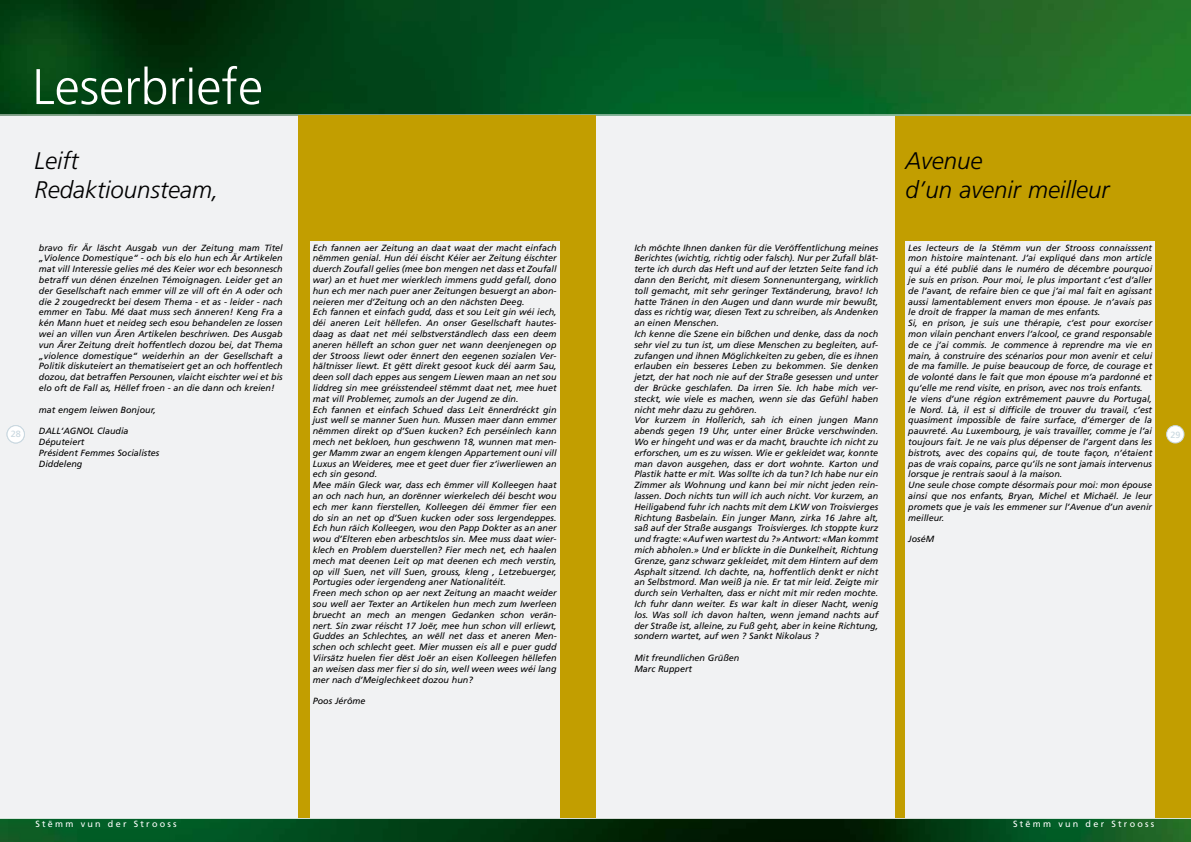
<style>
.page{position:relative;width:1191px;height:842px;background:#fff}
.page>*{position:absolute;margin:0;border:0;box-sizing:border-box;transform-origin:0 0}
.t1{font:300 50px "Frutiger";color:#fff}
.t2{font:italic 300 24px/28.8px "Frutiger";color:#000}
.t3{font:italic 9px/10.8px "Frutiger";color:#000}
.t4{font:9px "Frutiger";letter-spacing:.25em;color:#fff}
.t5{font:9px "Frutiger";color:#c8d7df}
</style>
<div class="page">
<div style="left:0;top:111px;width:1191px;height:711px;background:#f1f2f3"></div>
<svg style="left:0;top:818px;width:1191px;height:24px;background:#0c471e"></svg>
<div style="left:895px;top:115px;width:296px;height:703px;background:#c29e00"></div>
<svg style="left:0;top:0;width:1191px;height:116px;background:#0c551f"></svg>
<div style="left:298px;top:115px;width:297px;height:703px;background:#c29e00"></div>
<div style="left:7px;top:426px;width:17px;height:17px;background:#fff;border-radius:50%"></div>
<div style="left:7px;top:425px;width:18px;height:18px;border:1px solid #c8d7df;border-radius:50%"></div>
<div style="left:310px;top:241px;width:249px;height:577px;background:#f1f2f3"></div>
<div style="left:905px;top:241px;width:250px;height:577px;background:#f1f2f3"></div>
<div style="left:1166px;top:426px;width:18px;height:17px;background:#fff;border-radius:50%"></div>
<div style="left:1166px;top:425px;width:18px;height:18px;border:1px solid #c8d7df;border-radius:50%"></div>
<h1 class="t1" style="left:32px;top:58px;width:232px">Leserbriefe</h1>
<h2 class="t2" style="left:35px;top:147px;width:186px">Leift<br>Redaktiounsteam,</h2>
<p class="t5" style="left:11px;top:429px;width:12px">28</p>
<p class="t3" style="left:39px;top:242px;width:245px;text-align:justify">bravo fir Är läscht Ausgab vun der Zeitung mam Titel „Violence Domestique“ - och bis elo hun ech Är Artikelen mat vill Interessie gelies mé des Keier wor ech besonnesch betraff vun dénen énzelnen Témoignagen. Leider get an der Gesellschaft nach emmer vill ze vill oft én A oder och die 2 zougedreckt bei desem Thema - et as - leider - nach emmer en Tabu. Mé daat muss sech änneren! Keng Fra a kén Mann huet et neideg sech esou behandelen ze lossen wei an villen vun Ären Artikelen beschriwen. Des Ausgab vun Ärer Zeitung dreit hoffentlech dozou bei, dat Thema „violence domestique“ weiderhin an der Gesellschaft a Politik diskuteiert an thematiseiert get an och hoffentlech dozou, dat betraffen Persounen, vlaicht eischter wei et bis elo oft de Fall as, Hëllef froen - an die dann och kreien!</p>
<p class="t3" style="left:39px;top:404px;width:118px">mat engem leiwen Bonjour,</p>
<p class="t3" style="left:39px;top:426px;width:122px">DALL‘AGNOL Claudia<br>Députeiert<br>Président Femmes Socialistes<br>Diddeleng</p>
<p class="t3" style="left:313px;top:242px;width:245px">Ech fannen aer Zeitung an daat waat der macht einfach nëmmen genial. Hun déi éischt Kéier aer Zeitung éischter duerch Zoufall gelies (mee bon mengen net dass et Zoufall war) an et huet mer wierklech immens gudd gefall, dono hun ech mer nach puer aner Zeitungen besuergt an abon&shy;neieren mer d’Zeitung och an den nächsten Deeg.<br>Ech fannen et einfach gudd, dass et sou Leit gin wéi iech, déi aneren Leit hëllefen. An onser Gesellschaft hautes&shy;daag as daat net méi selbstverständlech dass een deem aneren hëlleft an schon guer net wann deenjenegen op der Strooss liewt oder ënnert den eegenen sozialen Ver&shy;hältnisser liewt. Et gëtt direkt gesoot kuck déi aarm Sau, deen soll dach eppes aus sengem Liewen maan an net sou liddreg sin mee gréisstendeel stëmmt daat net, mee huet mat vill Problemer, zumols an der Jugend ze din.<br>Ech fannen et einfach Schued dass Leit ënnerdréckt gin just well se manner Suen hun. Mussen maer dann emmer nëmmen direkt op d’Suen kucken? Ech perséinlech kann mech net bekloen, hun geschwenn 18, wunnen mat men&shy;ger Mamm zwar an engem klengen Appartement ouni vill Luxus an Weideres, mee et geet duer fier z’iwerliewen an ech sin gesond.<br>Mee mäin Gleck war, dass ech ëmmer vill Kolleegen haat an och nach hun, an dorënner wierkelech déi bescht wou ech mer kann fierstellen, Kolleegen déi ëmmer fier een do sin an net op d’Suen kucken oder soss Iergendeppes.<br>Ech hun räich Kolleegen, wou den Papp Dokter as an aner wou d’Elteren eben arbeschtslos sin. Mee muss daat wier&shy;klech en Problem duerstellen? Fier mech net, ech haalen mech mat deenen Leit op mat deenen ech mech verstin, op vill Suen, net vill Suen, grouss, kleng , Letzebuerger, Portugies oder iergendeng aner Nationalitéit.<br>Freen mech schon op aer next Zeitung an maacht weider sou well aer Texter an Artikelen hun mech zum Iwerleen bruecht an mech an mengen Gedanken schon verän&shy;nert. Sin zwar réischt 17 Joër, mee hun schon vill erliewt, Guddes an Schlechtes, an wëll net dass et aneren Men&shy;schen och schlecht geet. Mier mussen eis all e puer gudd Viirsätz huelen fier dëst Joër an eisen Kolleegen hëllefen an weisen dass mer fier si do sin, well ween wees wéi lang mer nach d’Meiglechkeet dozou hun?</p>
<p class="t3" style="left:313px;top:696px;width:54px">Poos Jérôme</p>
<p class="t3" style="left:634px;top:242px;width:245px">Ich möchte Ihnen danken für die Veröffentlichung meines Berichtes (wichtig, richtig oder falsch). Nur per Zufall blät&shy;terte ich durch das Heft und auf der letzten Seite fand ich dann den Bericht, mit diesem Sonnenuntergang, wirklich toll gemacht, mit sehr geringer Textänderung, bravo! Ich hatte Tränen in den Augen und dann wurde mir bewußt, dass es richtig war, diesen Text zu schreiben, als Andenken an einen Menschen.<br>Ich kenne die Szene ein bißchen und denke, dass da noch sehr viel zu tun ist, um diese Menschen zu begleiten, auf&shy;zufangen und ihnen Möglichkeiten zu geben, die es ihnen erlauben ein besseres Leben zu bekommen. Sie denken jetzt, der hat noch nie auf der Straße gesessen und unter der Brücke geschlafen. Da irren Sie. Ich habe mich ver&shy;steckt, wie viele es machen, wenn sie das Gefühl haben nicht mehr dazu zu gehören.<br>Vor kurzem in Hollerich, sah ich einen jungen Mann abends gegen 19 Uhr, unter einer Brücke verschwinden.<br>Wo er hingeht und was er da macht, brauchte ich nicht zu erforschen, um es zu wissen. Wie er gekleidet war, konnte man davon ausgehen, dass er dort wohnte. Karton und Plastik hatte er mit. Was sollte ich da tun? Ich habe nur ein Zimmer als Wohnung und kann bei mir nicht jeden rein&shy;lassen. Doch nichts tun will ich auch nicht. Vor kurzem, an Heiligabend fuhr ich nachts mit dem LKW von Troisvierges Richtung Basbelain. Ein junger Mann, zirka 16 Jahre alt, saß auf der Straße ausgangs Troisvierges. Ich stoppte kurz und fragte: «Auf wen wartest du ?» Antwort: «Man kommt mich abholen.» Und er blickte in die Dunkelheit, Richtung Grenze, ganz schwarz gekleidet, mit dem Hintern auf dem Asphalt sitzend. Ich dachte, na, hoffentlich denkt er nicht an Selbstmord. Man weiß ja nie. Er tat mir leid. Zeigte mir durch sein Verhalten, dass er nicht mit mir reden mochte.<br>Ich fuhr dann weiter. Es war kalt in dieser Nacht, wenig los. Was soll ich davon halten, wenn jemand nachts auf der Straße ist, alleine, zu Fuß geht, aber in keine Richtung, sondern wartet, auf wen ? Sankt Nikolaus ?</p>
<p class="t3" style="left:634px;top:652px;width:107px">Mit freundlichen Grüßen<br>Marc Ruppert</p>
<h2 class="t2" style="left:905px;top:147px;width:206px">Avenue<br>d’un avenir meilleur</h2>
<p class="t3" style="left:908px;top:242px;width:245px">Les lecteurs de la Stëmm vun der Strooss connaisssent mon histoire maintenant. J’ai expliqué dans mon article qui a été publié dans le numéro de décembre pourquoi je suis en prison. Pour moi, le plus important c’est d’aller de l’avant, de refaire bien ce que j’ai mal fait en agissant aussi lamentablement envers mon épouse. Je n’avais pas le droit de frapper la maman de mes enfants.<br>Si, en prison, je suis une thérapie, c’est pour exorciser mon vilain penchant envers l’alcool, ce grand responsable de ce j’ai commis. Je commence à reprendre ma vie en main, à construire des scénarios pour mon avenir et celui de ma famille. Je puise beaucoup de force, de courage et de volonté dans le fait que mon épouse m’a pardonné et qu’elle me rend visite, en prison, avec nos trois enfants.<br>Je viens d’une région extrêmement pauvre du Portugal, le Nord. Là, il est si difficile de trouver du travail, c’est quasiment impossible de faire surface, d’émerger de la pauvreté. Au Luxembourg, je vais travailler, comme je l’ai toujours fait. Je ne vais plus dépenser de l’argent dans les bistrots, avec des copains qui, de toute façon, n’étaient pas de vrais copains, parce qu’ils ne sont jamais intervenus lorsque je rentrais saoul à la maison.<br>Une seule chose compte désormais pour moi: mon épouse ainsi que nos enfants, Bryan, Michel et Michaël. Je leur promets que je vais les emmener sur l’Avenue d’un avenir meilleur.</p>
<p class="t3" style="left:908px;top:534px;width:28px">JoséM</p>
<p class="t5" style="left:1170px;top:429px;width:12px">29</p>
<p class="t4" style="left:35px;top:819px;width:143px">Stëmm vun der Strooss</p>
<p class="t4" style="left:1013px;top:819px;width:143px">Stëmm vun der Strooss</p>
</div>
